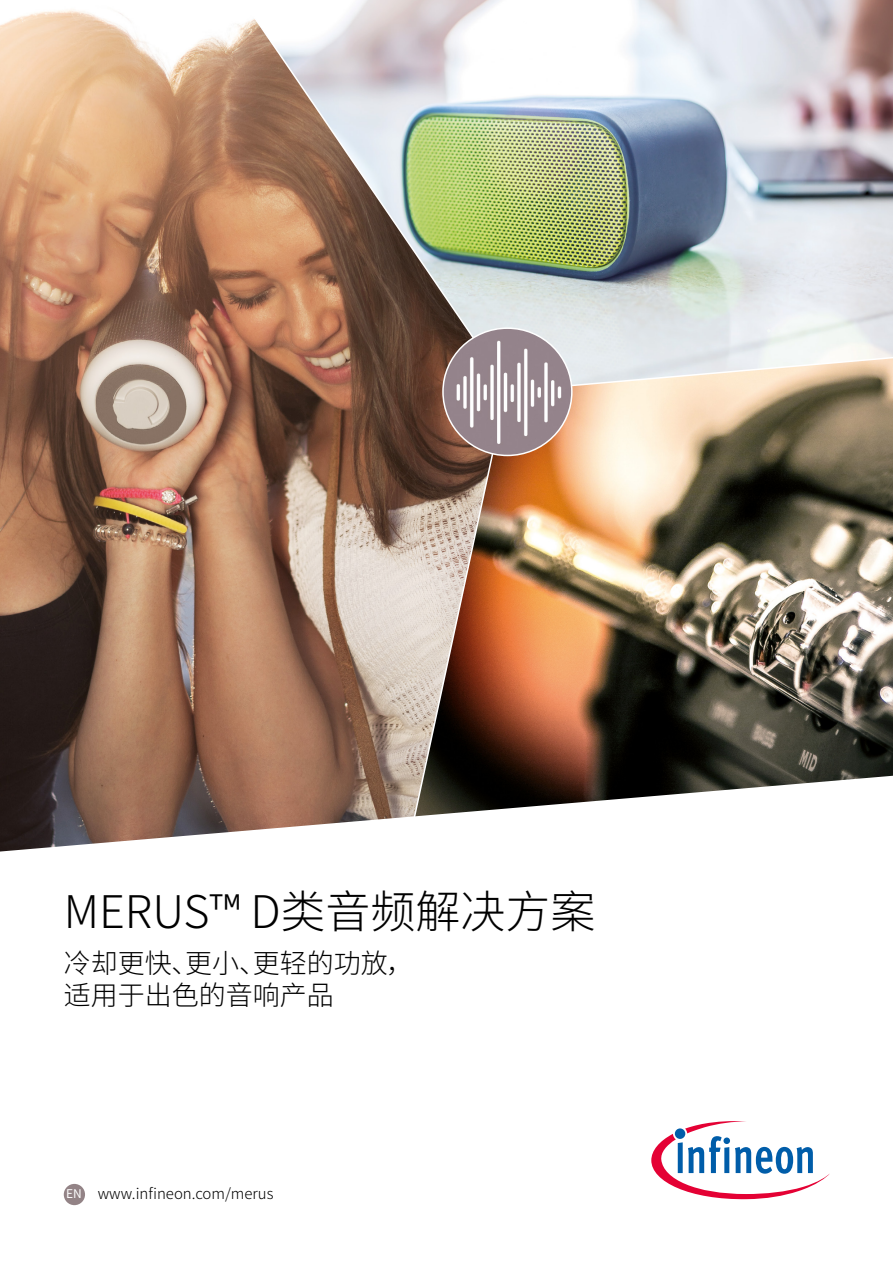
<style>
.page{position:relative;width:893px;height:1263px;background:#fff}
.page>*{position:absolute;margin:0;border:0;box-sizing:border-box;transform-origin:0 0}
.t1{font:300 45px "Source Han Sans SC";color:#000}
.t2{font:300 27px/32.4px "Source Han Sans SC";color:#000}
.t3{font:300 15px "Source Han Sans SC";color:#000}
.t4{font:12px "Source Han Sans SC";color:#fff}
</style>
<div class="page">
<img style="left:512px;top:0;width:381px;height:355px">
<img style="left:0;top:0;width:512px;height:776px">
<img style="left:405px;top:355px;width:488px;height:421px">
<svg style="left:0;top:776px;width:890px;height:430px"></svg>
<img style="left:443px;top:328px;width:129px;height:127px">
<div style="left:64px;top:1184px;width:21px;height:21px;background:#938386;border-radius:50%"></div>
<svg style="left:651px;top:1120px;width:179px;height:80px"></svg>
<h1 class="t1" style="left:64px;top:886px;width:533px">MERUS™ D类音频解决方案</h1>
<p class="t2" style="left:64px;top:947px;width:351px">冷却更快、更小、更轻的功放，适用于出色的音响产品</p>
<p class="t4" style="left:66px;top:1187px;width:17px">EN</p>
<p class="t3" style="left:98px;top:1185px;width:177px">www.infineon.com/merus</p>
</div>
